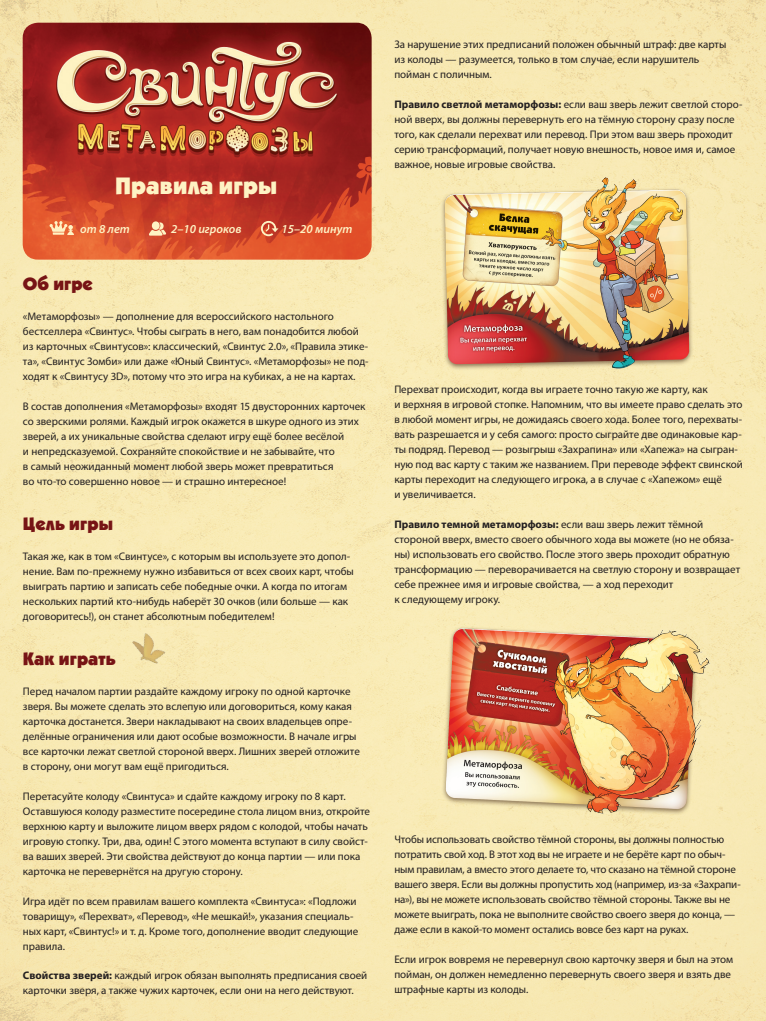
<style>
.page{position:relative;width:766px;height:1021px;background:#fff}
.page>*{position:absolute;margin:0;border:0;box-sizing:border-box;transform-origin:0 0}
.t1{font:900 24px "Kabel C";letter-spacing:.005em;color:#fef3c4}
.t2{font:900 18px "Kabel C";color:#771415}
.t3{font:italic 600 12.1px "Myriad Pro";color:#fef3c4}
.t4{font:11px/15px "Myriad Pro";letter-spacing:-.005em;color:#231f20}
.t5{font:700 11px "Myriad Pro";color:#231f20}
.s1{font-weight:700}
.s2{font-weight:400}
</style>
<div class="page">
<div style="left:0;top:0;width:765px;height:1020px;background:#f8e9b4"></div>
<img style="left:23px;top:23px;width:348px;height:237px">
<svg style="left:261px;top:221px;width:17px;height:15px"></svg>
<svg style="left:148px;top:221px;width:18px;height:15px"></svg>
<svg style="left:50px;top:221px;width:25px;height:14px"></svg>
<img style="left:425px;top:175px;width:282px;height:200px">
<img style="left:428px;top:619px;width:282px;height:199px">
<img style="left:127px;top:629px;width:42px;height:38px">
<p class="t1" style="left:115px;top:171px;width:163px">Правила игры</p>
<p class="t3" style="left:80px;top:221px;width:51px">от 8 лет</p>
<p class="t3" style="left:171px;top:221px;width:72px">2–10 игроков</p>
<p class="t3" style="left:281px;top:221px;width:72px">15–20 минут</p>
<p class="t2" style="left:23px;top:272px;width:72px">Об игре</p>
<p class="t4" style="left:23px;top:308px;width:312px">«Метаморфозы» — дополнение для всероссийского настольного</p>
<p class="t4" style="left:23px;top:323px;width:337px">бестселлера «Свинтус». Чтобы сыграть в него, вам понадобится любой</p>
<p class="t4" style="left:23px;top:338px;width:347px;text-align:justify">из карточных «Свинтусов»: классический, «Свинтус 2.0», «Правила этике&shy;та», «Свинтус Зомби» или даже «Юный Свинтус». «Метаморфозы» не под&shy;ходят к «Свинтусу 3D», потому что это игра на кубиках, а не на картах.</p>
<p class="t4" style="left:23px;top:398px;width:344px">В состав дополнения «Метаморфозы» входят 15 двусторонних карточек со зверскими ролями. Каждый игрок окажется в шкуре одного из этих зверей, а их уникальные свойства сделают игру ещё более весёлой</p>
<p class="t4" style="left:23px;top:443px;width:313px">и непредсказуемой. Сохраняйте спокойствие и не забывайте, что</p>
<p class="t4" style="left:23px;top:458px;width:312px">в самый неожиданный момент любой зверь может превратиться</p>
<p class="t4" style="left:23px;top:473px;width:265px">во что-то совершенно новое — и страшно интересное!</p>
<p class="t2" style="left:23px;top:512px;width:91px">Цель игры</p>
<p class="t4" style="left:23px;top:548px;width:332px">Такая же, как в том «Свинтусе», с которым вы используете это допол&shy;нение. Вам по-прежнему нужно избавиться от всех своих карт, чтобы выиграть партию и записать себе победные очки. А когда по итогам нескольких партий кто-нибудь наберёт 30 очков (или больше — как договоритесь!), он станет абсолютным победителем!</p>
<p class="t2" style="left:23px;top:647px;width:94px">Как играть</p>
<p class="t4" style="left:23px;top:683px;width:335px">Перед началом партии раздайте каждому игроку по одной карточке зверя. Вы можете сделать это вслепую или договориться, кому какая карточка достанется. Звери накладывают на своих владельцев опре&shy;делённые ограничения или дают особые возможности. В начале игры</p>
<p class="t4" style="left:23px;top:743px;width:338px">все карточки лежат светлой стороной вверх. Лишних зверей отложите</p>
<p class="t4" style="left:23px;top:758px;width:207px">в сторону, они могут вам ещё пригодиться.</p>
<p class="t4" style="left:23px;top:788px;width:348px">Перетасуйте колоду «Свинтуса» и сдайте каждому игроку по 8 карт.<br>Оставшуюся колоду разместите посередине стола лицом вниз, откройте верхнюю карту и выложите лицом вверх рядом с колодой, чтобы начать игровую стопку. Три, два, один! С этого момента вступают в силу свойст&shy;ва ваших зверей. Эти свойства действуют до конца партии — или пока карточка не перевернётся на другую сторону.</p>
<p class="t4" style="left:23px;top:893px;width:337px">Игра идёт по всем правилам вашего комплекта «Свинтуса»: «Подложи товарищу», «Перехват», «Перевод», «Не мешкай!», указания специаль&shy;ных карт, «Свинтус!» и т. д. Кроме того, дополнение вводит следующие правила.</p>
<p class="t4" style="left:23px;top:967px;width:346px"><span class="s1">Свойства зверей:</span> каждый игрок обязан выполнять предписания своей карточки зверя, а также чужих карточек, если они на него действуют.</p>
<p class="t4" style="left:394px;top:37px;width:333px">За нарушение этих предписаний положен обычный штраф: две карты</p>
<p class="t4" style="left:394px;top:52px;width:306px">из колоды — разумеется, только в том случае, если нарушитель</p>
<p class="t4" style="left:394px;top:67px;width:99px">пойман с поличным.</p>
<p class="t4" style="left:394px;top:97px;width:349px"><span class="s1">Правило светлой метаморфозы:</span> если ваш зверь лежит светлой сторо&shy;ной вверх, вы должны перевернуть его на тёмную сторону сразу после того, как сделали перехват или перевод. При этом ваш зверь проходит серию трансформаций, получает новую внешность, новое имя и, самое важное, новые игровые свойства.</p>
<p class="t4" style="left:394px;top:382px;width:315px">Перехват происходит, когда вы играете точно такую же карту, как</p>
<p class="t4" style="left:394px;top:397px;width:350px">и верхняя в игровой стопке. Напомним, что вы имеете право сделать это в любой момент игры, не дожидаясь своего хода. Более того, перехваты&shy;вать разрешается и у себя самого: просто сыграйте две одинаковые кар&shy;ты подряд. Перевод — розыгрыш «Захрапина» или «Хапежа» на сыгран&shy;ную под вас карту с таким же названием. При переводе эффект свинской карты переходит на следующего игрока, а в случае с «Хапежом» ещё</p>
<p class="t4" style="left:394px;top:487px;width:83px">и увеличивается.</p>
<p class="t5" style="left:394px;top:517px;width:310px">Правило темной метаморфозы: <span class="s2">если ваш зверь лежит тёмной</span></p>
<p class="t4" style="left:394px;top:532px;width:347px">стороной вверх, вместо своего обычного хода вы можете (но не обяза&shy;ны) использовать его свойство. После этого зверь проходит обратную трансформацию — переворачивается на светлую сторону и возвращает себе прежнее имя и игровые свойства, — а ход переходит</p>
<p class="t4" style="left:394px;top:592px;width:107px">к следующему игроку.</p>
<p class="t4" style="left:394px;top:832px;width:348px">Чтобы использовать свойство тёмной стороны, вы должны полностью потратить свой ход. В этот ход вы не играете и не берёте карт по обыч&shy;ным правилам, а вместо этого делаете то, что сказано на тёмной стороне вашего зверя. Если вы должны пропустить ход (например, из-за «Захрапи&shy;на»), вы не можете использовать свойство тёмной стороны. Также вы не можете выиграть, пока не выполните свойство своего зверя до конца, — даже если в какой-то момент остались вовсе без карт на руках.</p>
<p class="t4" style="left:394px;top:952px;width:340px">Если игрок вовремя не перевернул свою карточку зверя и был на этом пойман, он должен немедленно перевернуть своего зверя и взять две штрафные карты из колоды.</p>
</div>
